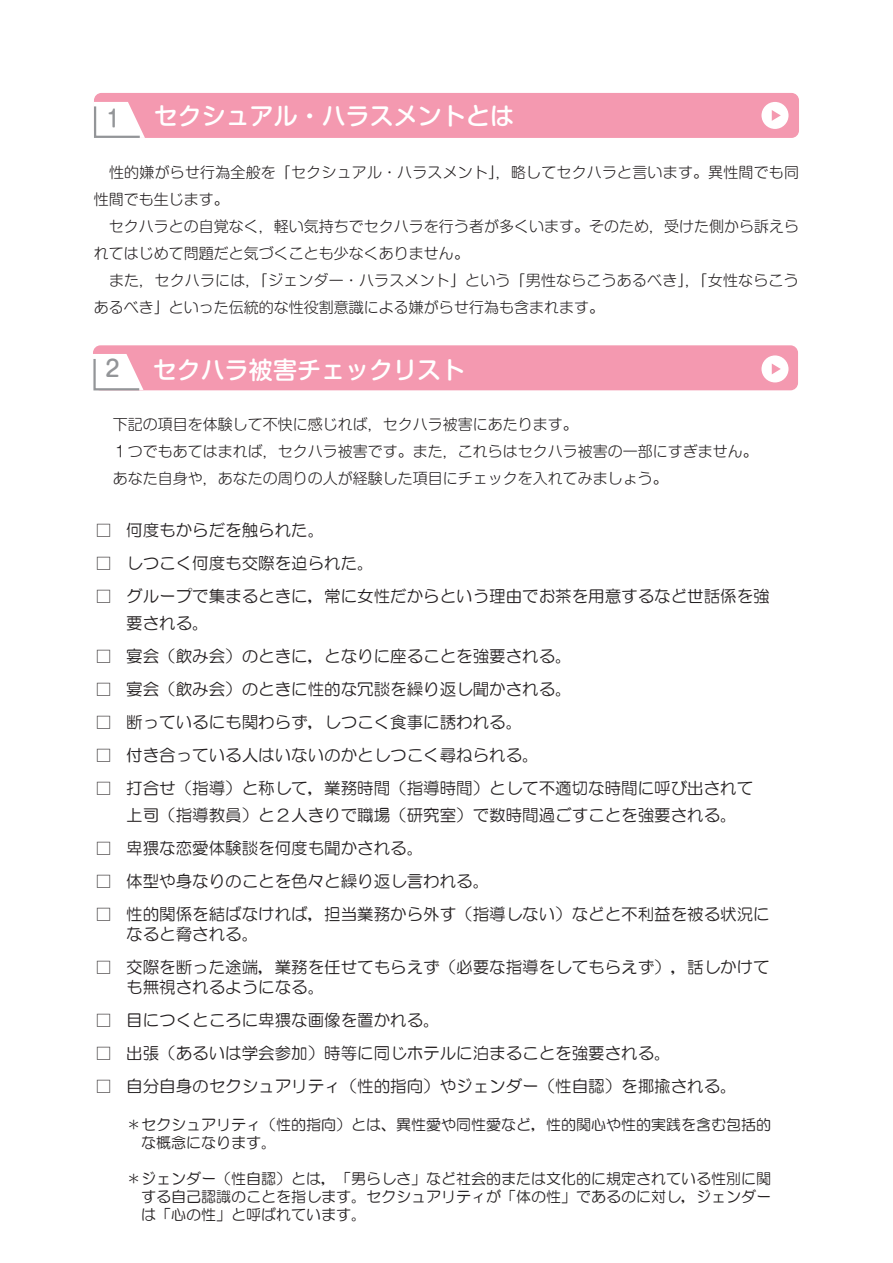
<style>
.page{position:relative;width:893px;height:1263px;background:#fff}
.page>*{position:absolute;margin:0;border:0;box-sizing:border-box;transform-origin:0 0}
.t1{font:500 24px "Shin M Go Pr 6 N";color:#fff}
.t2{font:500 22.5px "Shin M Go Pr 6 N";color:#939598}
.t3{font:16.5px/27px "HG Maru Gothic MPRO";color:#231f20}
.t4{font:300 15px/27px "Shin M Go Pr 6 N";color:#231f20}
.t5{font:15px/18px "HG Maru Gothic MPRO";color:#231f20}
.s1{font-family:"Shin M Go Pr 6 N";font-size:15px}
</style>
<div class="page">
<div style="left:94px;top:93px;width:705px;height:45px;background:#f499b0;border-radius:8px"></div>
<div style="left:761px;top:102px;width:27px;height:27px;background:#fff;border-radius:50%"></div>
<svg style="left:772px;top:110px;width:9px;height:11px"></svg>
<div style="left:93px;top:345px;width:705px;height:45px;background:#f499b0;border-radius:8px"></div>
<div style="left:761px;top:355px;width:27px;height:27px;background:#fff;border-radius:50%"></div>
<svg style="left:772px;top:363px;width:9px;height:11px"></svg>
<svg style="left:93px;top:354px;width:50px;height:37px;background:#f3e4e8"></svg>
<svg style="left:94px;top:102px;width:51px;height:36px"></svg>
<h1 class="t1" style="left:154px;top:96px;width:362px">セクシュアル・ハラスメントとは</h1>
<p class="t4" style="left:94px;top:158px;width:707px">　性的嫌がらせ行為全般を「セクシュアル・ハラスメント」，略してセクハラと言います。異性間でも同性間でも生じます。</p>
<p class="t4" style="left:94px;top:212px;width:706px;text-indent:15px">セクハラとの自覚なく，軽い気持ちでセクハラを行う者が多くいます。そのため，受けた側から訴えられてはじめて問題だと気づくことも少なくありません。<br>　また，セクハラには，「ジェンダー・ハラスメント」という「男性ならこうあるべき」，「女性ならこうあるべき」といった伝統的な性役割意識による嫌がらせ行為も含まれます。</p>
<h2 class="t2" style="left:105px;top:351px;width:16px">2</h2>
<h1 class="t1" style="left:153px;top:350px;width:313px">セクハラ被害チェックリスト</h1>
<p class="t4" style="left:98px;top:410px;width:661px">　下記の項目を体験して不快に感じれば，セクハラ被害にあたります。<br>　１つでもあてはまれば，セクハラ被害です。また，これらはセクハラ被害の一部にすぎません。　あなた自身や，あなたの周りの人が経験した項目にチェックを入れてみましょう。</p>
<p class="t3" style="left:96px;top:517px;width:229px"><span class="s1">□</span> 何度もからだを触られた。</p>
<p class="t3" style="left:96px;top:550px;width:279px"><span class="s1">□</span> しつこく何度も交際を迫られた。</p>
<p class="t3" style="left:126px;top:583px;width:645px;text-indent:-30px"><span class="s1">□</span> グループで集まるときに，常に女性だからという理由でお茶を用意するなど世話係を強要される。</p>
<p class="t3" style="left:96px;top:643px;width:477px"><span class="s1">□</span> 宴会（飲み会）のときに，となりに座ることを強要される。</p>
<p class="t3" style="left:96px;top:676px;width:477px"><span class="s1">□</span> 宴会（飲み会）のときに性的な冗談を繰り返し聞かされる。</p>
<p class="t3" style="left:96px;top:709px;width:427px"><span class="s1">□</span> 断っているにも関わらず，しつこく食事に誘われる。</p>
<p class="t3" style="left:96px;top:742px;width:444px"><span class="s1">□</span> 付き合っている人はいないのかとしつこく尋ねられる。</p>
<p class="t3" style="left:126px;top:775px;width:628px;text-indent:-30px"><span class="s1">□</span> 打合せ（指導）と称して，業務時間（指導時間）として不適切な時間に呼び出されて上司（指導教員）と２人きりで職場（研究室）で数時間過ごすことを強要される。</p>
<p class="t3" style="left:96px;top:835px;width:328px"><span class="s1">□</span> 卑猥な恋愛体験談を何度も聞かされる。</p>
<p class="t3" style="left:96px;top:868px;width:394px"><span class="s1">□</span> 体型や身なりのことを色々と繰り返し言われる。</p>
<p class="t3" style="left:126px;top:904px;width:645px;line-height:19.8px;text-indent:-30px"><span class="s1">□</span> 性的関係を結ばなければ，担当業務から外す（指導しない）などと不利益を被る状況になると脅される。</p>
<p class="t3" style="left:126px;top:957px;width:645px;line-height:19.8px;text-indent:-30px"><span class="s1">□</span> 交際を断った途端，業務を任せてもらえず（必要な指導をしてもらえず），話しかけても無視されるようになる。</p>
<p class="t3" style="left:96px;top:1006px;width:345px"><span class="s1">□</span> 目につくところに卑猥な画像を置かれる。</p>
<p class="t3" style="left:96px;top:1039px;width:576px"><span class="s1">□</span> 出張（あるいは学会参加）時等に同じホテルに泊まることを強要される。</p>
<p class="t3" style="left:96px;top:1072px;width:642px"><span class="s1">□</span> 自分自身のセクシュアリティ（性的指向）やジェンダー（性自認）を揶揄される。</p>
<p class="t5" style="left:141px;top:1116px;width:632px;text-indent:-15px">＊セクシュアリティ（性的指向）とは、異性愛や同性愛など，性的関心や性的実践を含む包括的な概念になります。</p>
<p class="t5" style="left:141px;top:1170px;width:632px;text-align:justify;text-indent:-15px">＊ジェンダー（性自認）とは，「男らしさ」など社会的または文化的に規定されている性別に関する自己認識のことを指します。セクシュアリティが「体の性」であるのに対し，ジェンダーは「心の性」と呼ばれています。</p>
</div>
